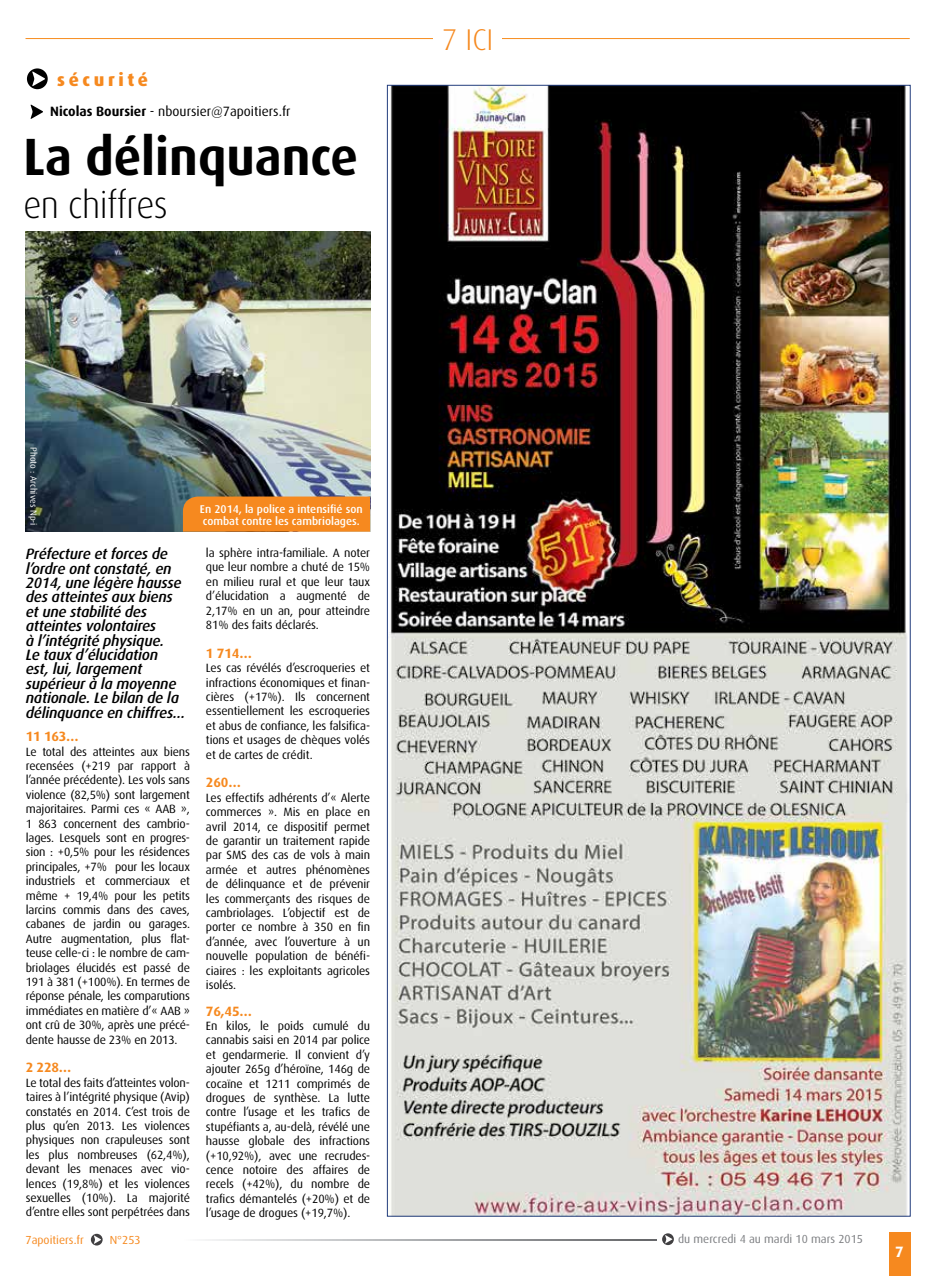
<style>
.page{position:relative;width:936px;height:1276px;background:#fff}
.page>*{position:absolute;margin:0;border:0;box-sizing:border-box;transform-origin:0 0}
.t1{font:700 52.5px "Dax";color:#000;scale:.95 1}
.t2{font:300 37.5px "Dax";letter-spacing:-.015em;color:#000;scale:.95 1}
.t3{font:300 30px "Dax";color:#f6891f}
.t4{font:800 18px "Dax";letter-spacing:.2em;color:#f6891f}
.t5{font:italic 500 15px/14.4px "Dax";letter-spacing:-.015em;color:#000}
.t6{font:700 15px "Dax";color:#fff}
.t7{font:13.5px "Dax";color:#000}
.t8{font:700 13.5px "Dax";letter-spacing:-.01em;color:#f6891f}
.t9{font:12px/14.4px "Dax";letter-spacing:-.01em;color:#000;text-align:justify}
.t10{font:11.7px "Dax";color:#7c7e81}
.t11{font:11.7px "Dax";color:#f6891f}
.t12{font:500 11.25px/12px "Dax";color:#fff}
.t13{font:9px "Dax";color:#fff}
.s1{font-weight:700}
</style>
<div class="page">
<div style="left:889px;top:1232px;width:22px;height:44px;background:#f6891f"></div>
<img style="left:26px;top:232px;width:344px;height:299px">
<svg style="left:27px;top:68px;width:21px;height:21px"></svg>
<div style="left:183px;top:496px;width:187px;height:35px;background:#f6891f"></div>
<hr style="left:26px;top:38px;width:883px;height:1px;background:#f78d1e">
<div style="left:433px;top:27px;width:69px;height:23px;background:#fff"></div>
<img style="left:390px;top:87px;width:518px;height:1127px">
<svg style="left:91px;top:1233px;width:12px;height:12px"></svg>
<svg style="left:662px;top:1233px;width:11px;height:12px"></svg>
<svg style="left:205px;top:1239px;width:451px;height:1px"></svg>
<svg style="left:30px;top:104px;width:13px;height:15px"></svg>
<h3 class="t4" style="left:57px;top:69px;width:92px">sécurité</h3>
<p class="t7" style="left:50px;top:104px;width:242px"><span class="s1">Nicolas Boursier</span> - nboursier@7apoitiers.fr</p>
<h1 class="t1" style="left:23px;top:127px;width:354px">La délinquance</h1>
<h2 class="t2" style="left:23px;top:185px;width:154px">en chiffres</h2>
<h3 class="t3" style="left:442px;top:24px;width:53px">7 ICI</h3>
<p class="t13" style="left:38px;top:447px;width:80px;rotate:90deg">Photo : Archives Np-i</p>
<p class="t5" style="left:26px;top:547px;width:161px">Préfecture et forces de l’ordre ont constaté, en<br>2014, une légère hausse des atteintes aux biens et une stabilité des atteintes volontaires<br>à l’intégrité physique.<br>Le taux d’élucidation est, lui, largement supérieur à la moyenne nationale. Le bilan de la délinquance en chiffres…</p>
<p class="t8" style="left:26px;top:729px;width:55px">11 163…</p>
<p class="t9" style="left:26px;top:744px;width:166px">Le total des atteintes aux biens recensées (+219 par rapport à l’année précédente). Les vols sans violence (82,5%) sont largement majoritaires. Parmi ces « AAB », 1 863 concernent des cambrio&shy;lages. Lesquels sont en progres&shy;sion : +0,5% pour les résidences principales, +7% pour les locaux industriels et commerciaux et même + 19,4% pour les petits larcins commis dans des caves, cabanes de jardin ou garages.<br>Autre augmentation, plus flat&shy;teuse celle-ci : le nombre de cam&shy;briolages élucidés est passé de 191 à 381 (+100%). En termes de réponse pénale, les comparutions immédiates en matière d’« AAB » ont crû de 30%, après une précé&shy;dente hausse de 23% en 2013.</p>
<p class="t8" style="left:26px;top:1060px;width:47px">2 228…</p>
<p class="t9" style="left:26px;top:1075px;width:166px">Le total des faits d’atteintes volon&shy;taires à l’intégrité physique (Avip) constatés en 2014. C’est trois de plus qu’en 2013. Les violences physiques non crapuleuses sont les plus nombreuses (62,4%), devant les menaces avec vio&shy;lences (19,8%) et les violences sexuelles (10%). La majorité d’entre elles sont perpétrées dans</p>
<p class="t12" style="left:200px;top:503px;width:164px">En 2014, la police a intensifié son combat contre les cambriolages.</p>
<p class="t9" style="left:206px;top:546px;width:166px">la sphère intra-familiale. A noter que leur nombre a chuté de 15% en milieu rural et que leur taux d’élucidation a augmenté de 2,17% en un an, pour atteindre 81% des faits déclarés.</p>
<p class="t8" style="left:206px;top:645px;width:47px">1 714…</p>
<p class="t9" style="left:206px;top:661px;width:166px">Les cas révélés d’escroqueries et infractions économiques et finan&shy;cières (+17%). Ils concernent essentiellement les escroqueries et abus de confiance, les falsifica&shy;tions et usages de chèques volés et de cartes de crédit.</p>
<p class="t8" style="left:206px;top:775px;width:36px">260…</p>
<p class="t9" style="left:206px;top:790px;width:166px">Les effectifs adhérents d’« Alerte commerces ». Mis en place en avril 2014, ce dispositif permet de garantir un traitement rapide par SMS des cas de vols à main armée et autres phénomènes de délinquance et de prévenir les commerçants des risques de cambriolages. L’objectif est de porter ce nombre à 350 en fin d’année, avec l’ouverture à un nouvelle population de bénéfi&shy;ciaires : les exploitants agricoles isolés.</p>
<p class="t8" style="left:206px;top:1003px;width:48px">76,45…</p>
<p class="t9" style="left:206px;top:1018px;width:166px">En kilos, le poids cumulé du cannabis saisi en 2014 par police et gendarmerie. Il convient d’y ajouter 265g d’héroïne, 146g de cocaïne et 1211 comprimés de drogues de synthèse. La lutte contre l’usage et les trafics de stupéfiants a, au-delà, révélé une hausse globale des infractions (+10,92%), avec une recrudes&shy;cence notoire des affaires de recels (+42%), du nombre de trafics démantelés (+20%) et de l’usage de drogues (+19,7%).</p>
<p class="t11" style="left:26px;top:1233px;width:60px">7apoitiers.fr</p>
<p class="t11" style="left:110px;top:1233px;width:32px">N°253</p>
<p class="t10" style="left:678px;top:1232px;width:186px">du mercredi 4 au mardi 10 mars 2015</p>
<p class="t6" style="left:895px;top:1243px;width:10px">7</p>
</div>
